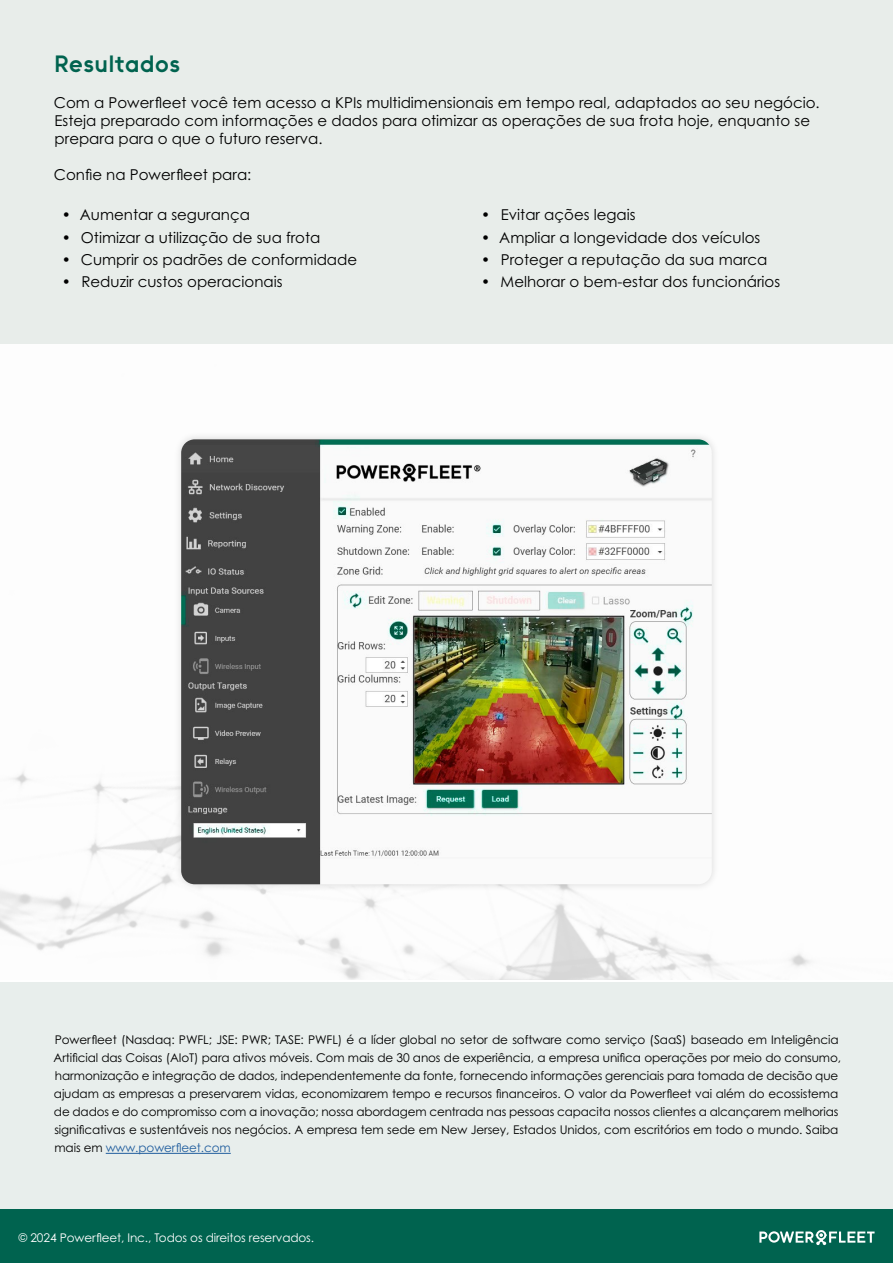
<style>
.page{position:relative;width:893px;height:1263px;background:#fff}
.page>*{position:absolute;margin:0;border:0;box-sizing:border-box;transform-origin:0 0}
.t1{font:700 24px "II Vorkurs";color:#00634f}
.t2{font:15px/18px "Century Gothic Pro";color:#000}
.t3{font:12px/18px "Century Gothic Pro";letter-spacing:-.01em;color:#000}
.t4{font:12px "Century Gothic Pro";letter-spacing:-.01em;color:#fff}
.s1{color:#215e9e}
</style>
<div class="page">
<img style="left:0;top:772px;width:811px;height:208px">
<div style="left:0;top:0;width:893px;height:344px;background:#e8edea"></div>
<div style="left:173px;top:431px;width:547px;height:461px;background:#f6f6f6"></div>
<img style="left:181px;top:439px;width:531px;height:445px">
<div style="left:0;top:1209px;width:893px;height:54px;background:#00634f"></div>
<svg style="left:759px;top:1230px;width:115px;height:15px"></svg>
<div style="left:0;top:982px;width:893px;height:227px;background:#e8eeec"></div>
<hr style="left:106px;top:1153px;width:125px;height:1px;background:#215e9e">
<h1 class="t1" style="left:54px;top:50px;width:128px">Resultados</h1>
<p class="t2" style="left:54px;top:93px;width:767px">Com a Powerfleet você tem acesso a KPIs multidimensionais em tempo real, adaptados ao seu negócio.<br>Esteja preparado com informações e dados para otimizar as operações de sua frota hoje, enquanto se prepara para o que o futuro reserva.</p>
<p class="t2" style="left:54px;top:165px;width:199px">Confie na Powerfleet para:</p>
<p class="t2" style="left:62px;top:206px;width:190px">• Aumentar a segurança</p>
<p class="t2" style="left:62px;top:228px;width:260px">• Otimizar a utilização de sua frota</p>
<p class="t2" style="left:62px;top:251px;width:297px">• Cumprir os padrões de conformidade</p>
<p class="t2" style="left:62px;top:273px;width:222px">• Reduzir custos operacionais</p>
<p class="t2" style="left:481px;top:206px;width:156px">• Evitar ações legais</p>
<p class="t2" style="left:481px;top:228px;width:281px">• Ampliar a longevidade dos veículos</p>
<p class="t2" style="left:481px;top:251px;width:288px">• Proteger a reputação da sua marca</p>
<p class="t2" style="left:481px;top:273px;width:301px">• Melhorar o bem-estar dos funcionários</p>
<p class="t3" style="left:54px;top:1031px;width:789px">Powerfleet (Nasdaq: PWFL; JSE: PWR; TASE: PWFL) é a líder global no setor de software como serviço (SaaS) baseado em Inteligência Artificial das Coisas (AIoT) para ativos móveis. Com mais de 30 anos de experiência, a empresa unifica operações por meio do consumo, harmonização e integração de dados, independentemente da fonte, fornecendo informações gerenciais para tomada de decisão que ajudam as empresas a preservarem vidas, economizarem tempo e recursos financeiros. O valor da Powerfleet vai além do ecossistema de dados e do compromisso com a inovação; nossa abordagem centrada nas pessoas capacita nossos clientes a alcançarem melhorias significativas e sustentáveis nos negócios. A empresa tem sede em New Jersey, Estados Unidos, com escritórios em todo o mundo. Saiba mais em <span class="s1">www.powerfleet.com</span></p>
<p class="t4" style="left:18px;top:1230px;width:297px">© 2024 Powerfleet, Inc., Todos os direitos reservados.</p>
</div>
